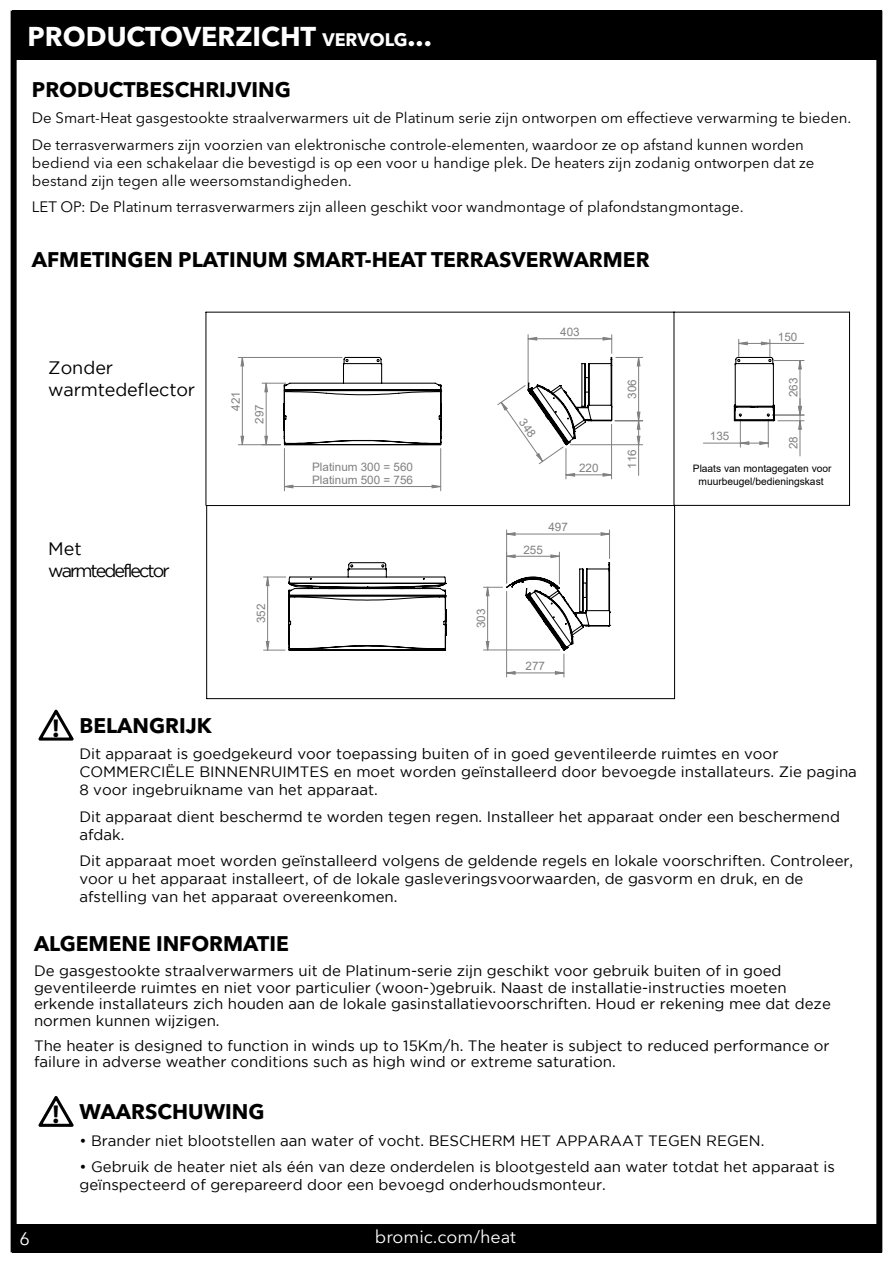
<style>
.page{position:relative;width:893px;height:1263px;background:#fff}
.page>*{position:absolute;margin:0;border:0;box-sizing:border-box;transform-origin:0 0}
.t1{font:700 27px "Avenir Next LT Pro";color:#fff}
.t2{font:700 25.95px "Myriad";color:#000}
.t3{font:700 21px "Avenir Next LT Pro";color:#000}
.t4{font:18px/21.6px "Gotham";letter-spacing:-.01em;color:#000}
.t5{font:18px/21.6px "Gotham";letter-spacing:-.11em;color:#000}
.t6{font:18px "Avenir Next LT Pro";color:#fff}
.t7{font:15px/18px "Gotham";color:#000}
.t8{font:15px/26.5px "Avenir Next LT Pro";color:#000}
.t9{font:11.7px/23.9px "Arial";color:#808080}
.t10{font:10.2px/12.3px "Arial";color:#000;text-align:center}
.s1{font-size:18px}
</style>
<div class="page">
<div style="left:12px;top:1224px;width:870px;height:29px;background:#000"></div>
<div style="left:12px;top:10px;width:870px;height:50px;background:#000"></div>
<div style="left:11px;top:11px;width:871px;height:1241px;border:6px solid #000"></div>
<svg style="left:38px;top:709px;width:36px;height:32px"></svg>
<svg style="left:38px;top:1096px;width:36px;height:31px"></svg>
<hr style="left:207px;top:505px;width:468px;height:1px;background:#000">
<hr style="left:206px;top:312px;width:468px;height:1px;background:#000">
<hr style="left:206px;top:312px;width:1px;height:193px;background:#000">
<hr style="left:674px;top:312px;width:1px;height:193px;background:#000">
<hr style="left:674px;top:312px;width:175px;height:1px;background:#000">
<hr style="left:674px;top:505px;width:175px;height:1px;background:#000">
<hr style="left:849px;top:312px;width:1px;height:193px;background:#000">
<hr style="left:206px;top:505px;width:1px;height:194px;background:#000">
<hr style="left:207px;top:698px;width:468px;height:1px;background:#000">
<hr style="left:674px;top:505px;width:1px;height:194px;background:#000">
<hr style="left:238px;top:444px;width:42px;height:1px;background:#808080">
<hr style="left:238px;top:357px;width:104px;height:1px;background:#808080">
<svg style="left:506px;top:406px;width:295px;height:244px"></svg>
<svg style="left:483px;top:530px;width:128px;height:147px"></svg>
<svg style="left:264px;top:562px;width:183px;height:89px"></svg>
<svg style="left:240px;top:356px;width:202px;height:90px"></svg>
<svg style="left:733px;top:339px;width:71px;height:108px"></svg>
<svg style="left:497px;top:335px;width:146px;height:130px"></svg>
<h1 class="t1" style="left:28px;top:25px;width:406px">PRODUCTOVERZICHT <span class="s1">VERVOLG</span>...</h1>
<h3 class="t3" style="left:32px;top:80px;width:260px">PRODUCTBESCHRIJVING</h3>
<p class="t8" style="left:32px;top:105px;width:821px">De Smart-Heat gasgestookte straalverwarmers uit de Platinum serie zijn ontworpen om effectieve verwarming te bieden.<br>De terrasverwarmers zijn voorzien van elektronische controle-elementen, waardoor ze op afstand kunnen worden</p>
<p class="t8" style="left:32px;top:154px;width:784px;line-height:18px">bediend via een schakelaar die bevestigd is op een voor u handige plek. De heaters zijn zodanig ontworpen dat ze bestand zijn tegen alle weersomstandigheden.</p>
<p class="t8" style="left:32px;top:194px;width:713px">LET OP: De Platinum terrasverwarmers zijn alleen geschikt voor wandmontage of plafondstangmontage.</p>
<h3 class="t3" style="left:32px;top:250px;width:619px">AFMETINGEN PLATINUM SMART-HEAT TERRASVERWARMER</h3>
<p class="t4" style="left:48px;top:357px;width:149px">Zonder warmtedeflector</p>
<p class="t9" style="left:225px;top:424px;width:34px;text-indent:13px;rotate:-90deg">421<br>297</p>
<p class="t5" style="left:48px;top:538px;width:123px">Met warmtedeflector</p>
<p class="t9" style="left:250px;top:623px;width:21px;rotate:-90deg">352</p>
<p class="t9" style="left:312px;top:461px;width:103px;line-height:13px">Platinum 300 = 560<br>Platinum 500 = 756</p>
<p class="t9" style="left:470px;top:628px;width:21px;rotate:-90deg">303</p>
<p class="t9" style="left:560px;top:321px;width:21px">403</p>
<p class="t9" style="left:579px;top:457px;width:21px">220</p>
<p class="t9" style="left:548px;top:516px;width:21px">497</p>
<p class="t9" style="left:523px;top:539px;width:21px">255</p>
<p class="t9" style="left:621px;top:399px;width:21px;rotate:-90deg">306</p>
<p class="t9" style="left:621px;top:469px;width:21px;rotate:-90deg">116</p>
<p class="t9" style="left:526px;top:655px;width:21px">277</p>
<p class="t9" style="left:778px;top:326px;width:21px">150</p>
<p class="t9" style="left:782px;top:397px;width:21px;rotate:-90deg">263</p>
<p class="t9" style="left:710px;top:425px;width:21px">135</p>
<p class="t9" style="left:782px;top:449px;width:14px;rotate:-90deg">28</p>
<p class="t10" style="left:693px;top:463px;width:140px">Plaats van montagegaten voor muurbeugel/bedieningskast</p>
<h2 class="t2" style="left:53px;top:713px;width:8px">!</h2>
<h3 class="t3" style="left:79px;top:716px;width:134px">BELANGRIJK</h3>
<p class="t7" style="left:79px;top:745px;width:779px">Dit apparaat is goedgekeurd voor toepassing buiten of in goed geventileerde ruimtes en voor<br>COMMERCIËLE BINNENRUIMTES en moet worden geïnstalleerd door bevoegde installateurs. Zie pagina<br>8 voor ingebruikname van het apparaat.</p>
<p class="t7" style="left:79px;top:808px;width:762px">Dit apparaat dient beschermd te worden tegen regen. Installeer het apparaat onder een beschermend afdak.</p>
<p class="t7" style="left:79px;top:852px;width:775px">Dit apparaat moet worden geïnstalleerd volgens de geldende regels en lokale voorschriften. Controleer, voor u het apparaat installeert, of de lokale gasleveringsvoorwaarden, de gasvorm en druk, en de afstelling van het apparaat overeenkomen.</p>
<h3 class="t3" style="left:34px;top:935px;width:256px">ALGEMENE INFORMATIE</h3>
<p class="t7" style="left:34px;top:963px;width:798px;line-height:16.5px">De gasgestookte straalverwarmers uit de Platinum-serie zijn geschikt voor gebruik buiten of in goed geventileerde ruimtes en niet voor particulier (woon-)gebruik. Naast de installatie-instructies moeten erkende installateurs zich houden aan de lokale gasinstallatievoorschriften. Houd er rekening mee dat deze normen kunnen wijzigen.</p>
<p class="t7" style="left:34px;top:1037px;width:797px;line-height:16.5px">The heater is designed to function in winds up to 15Km/h. The heater is subject to reduced performance or failure in adverse weather conditions such as high wind or extreme saturation.</p>
<h2 class="t2" style="left:53px;top:1099px;width:8px">!</h2>
<h3 class="t3" style="left:79px;top:1103px;width:187px">WAARSCHUWING</h3>
<p class="t7" style="left:79px;top:1131px;width:686px">• Brander niet blootstellen aan water of vocht. BESCHERM HET APPARAAT TEGEN REGEN.</p>
<p class="t7" style="left:79px;top:1158px;width:757px">• Gebruik de heater niet als één van deze onderdelen is blootgesteld aan water totdat het apparaat is geïnspecteerd of gerepareerd door een bevoegd onderhoudsmonteur.</p>
<p class="t6" style="left:19px;top:1229px;width:12px">6</p>
<p class="t6" style="left:375px;top:1227px;width:143px">bromic.com/heat</p>
</div>
